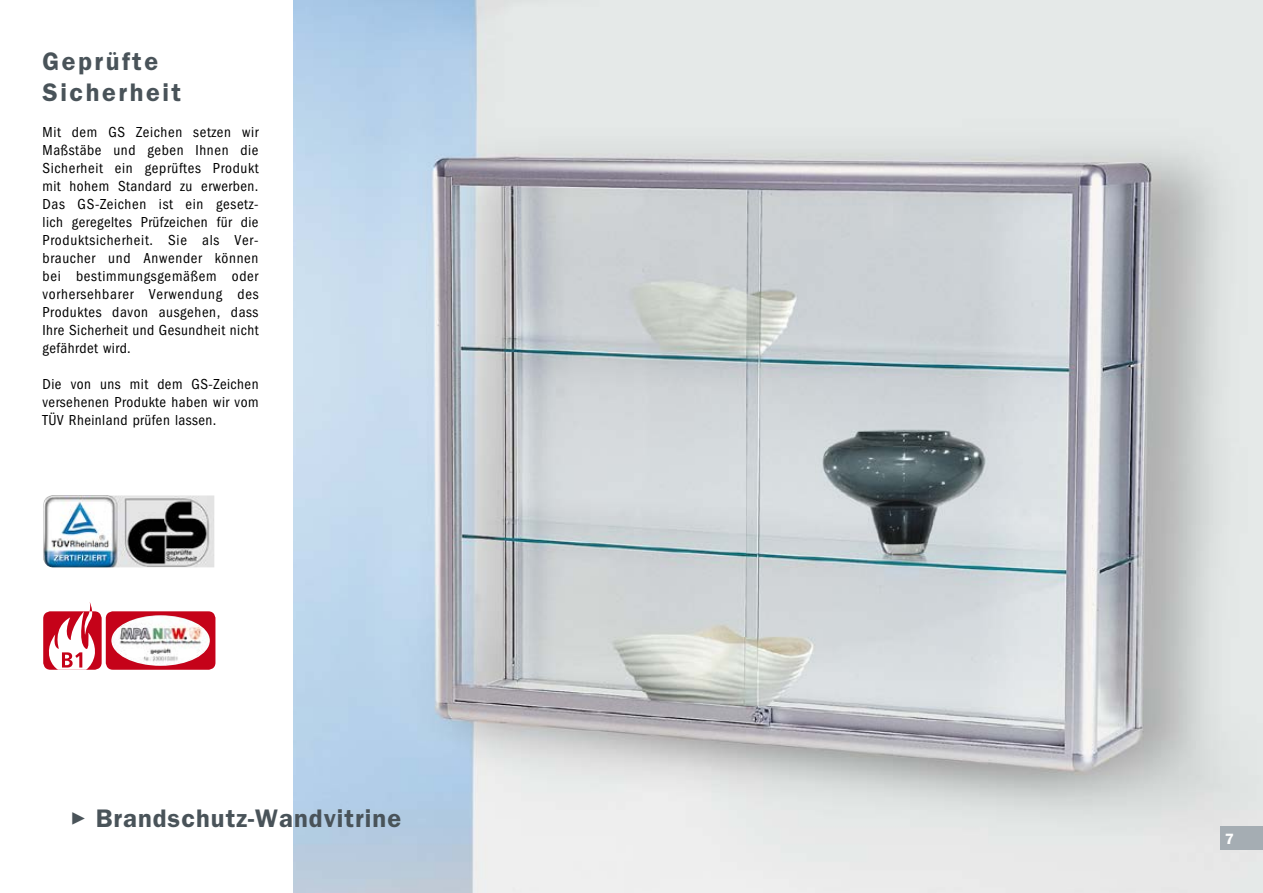
<style>
.page{position:relative;width:1263px;height:893px;background:#fff}
.page>*{position:absolute;margin:0;border:0;box-sizing:border-box;transform-origin:0 0}
.t1{font:600 25.5px "Franklin Gothic LT";letter-spacing:.04em;color:#495359}
.t2{font:600 25.5px/30.6px "Franklin Gothic LT";letter-spacing:.1em;color:#495359}
.t3{font:condensed 15px/18px "Franklin Gothic LT";letter-spacing:.03em;color:#000;text-align:justify}
.t4{font:600 15px "Franklin Gothic LT";color:#fff}
</style>
<div class="page">
<img style="left:293px;top:0;width:970px;height:893px">
<img style="left:44px;top:495px;width:170px;height:72px">
<div style="left:106px;top:611px;width:109px;height:59px;background:#c50219;border-radius:7px"></div>
<img style="left:111px;top:615px;width:99px;height:51px">
<svg style="left:43px;top:602px;width:59px;height:68px"></svg>
<div style="left:1220px;top:826px;width:43px;height:24px;background:#a5adb3"></div>
<h1 class="t2" style="left:43px;top:46px;width:140px">Geprüfte<br>Sicherheit</h1>
<p class="t3" style="left:43px;top:123px;width:218px">Mit dem GS Zeichen setzen wir Maßstäbe und geben Ihnen die Sicherheit ein geprüftes Produkt mit hohem Standard zu erwerben.<br>Das GS-Zeichen ist ein gesetz&shy;lich geregeltes Prüfzeichen für die Produktsicherheit. Sie als Ver&shy;braucher und Anwender können bei bestimmungsgemäßem oder vorhersehbarer Verwendung des Produktes davon ausgehen, dass Ihre Sicherheit und Gesundheit nicht gefährdet wird.</p>
<p class="t3" style="left:43px;top:375px;width:218px">Die von uns mit dem GS-Zeichen versehenen Produkte haben wir vom TÜV Rheinland prüfen lassen.</p>
<h1 class="t1" style="left:70px;top:803px;width:332px">✓ Brandschutz-Wandvitrine</h1>
<p class="t4" style="left:1225px;top:830px;width:10px">7</p>
</div>
